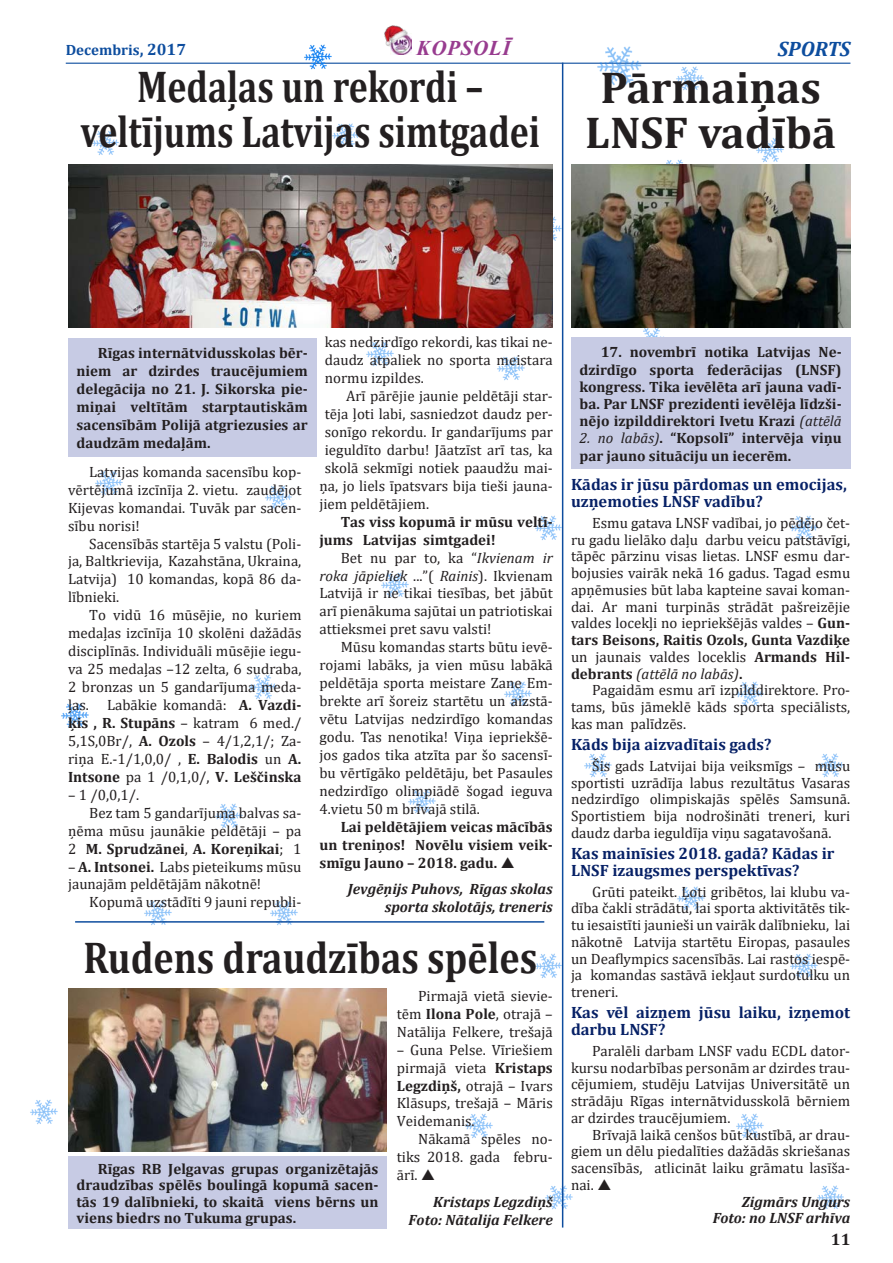
<style>
.page{position:relative;width:893px;height:1263px;background:#fff}
.page>*{position:absolute;margin:0;border:0;box-sizing:border-box;transform-origin:0 0}
.t1{font:700 44.85px/44.8px "Cambria";color:#231f20;text-align:center;scale:.8 1}
.t2{font:700 44.85px "Cambria";color:#231f20;scale:.85 1}
.t3{font:700 44.85px/44.8px "Cambria";color:#231f20;text-align:center}
.t4{font:italic 700 21px "Times New Roman";letter-spacing:.035em;color:#983c8f}
.t5{font:italic 700 21px "Cambria";color:#0d4d9e}
.t6{font:700 16.5px/16.8px "Cambria";color:#072166}
.t7{font:700 16.5px "Cambria";color:#231f20}
.t8{font:15px/18px "Cambria";color:#231f20;text-align:justify}
.t9{font:700 15px/18px "Cambria";color:#231f20;text-align:justify}
.t10{font:italic 700 15px/18px "Cambria";color:#231f20;text-align:right}
.t11{font:700 15px "Cambria";color:#0d4d9e}
.s1{font-size:16.5px}
.s2{font-weight:700}
.s3{font-style:italic}
.s4{font-weight:400;font-style:italic}
</style>
<div class="page">
<hr style="left:66px;top:63px;width:784px;height:1px;background:#0d4d9e">
<img style="left:595px;top:46px;width:49px;height:40px">
<img style="left:144px;top:900px;width:28px;height:26px">
<img style="left:270px;top:900px;width:28px;height:26px">
<img style="left:265px;top:485px;width:27px;height:25px">
<img style="left:332px;top:123px;width:28px;height:25px">
<img style="left:756px;top:137px;width:28px;height:26px">
<img style="left:497px;top:356px;width:28px;height:25px">
<img style="left:249px;top:674px;width:28px;height:26px">
<img style="left:303px;top:44px;width:30px;height:26px">
<img style="left:677px;top:886px;width:28px;height:25px">
<img style="left:584px;top:753px;width:28px;height:25px">
<img style="left:535px;top:951px;width:29px;height:29px">
<img style="left:817px;top:1185px;width:27px;height:25px">
<img style="left:817px;top:753px;width:27px;height:25px">
<img style="left:95px;top:470px;width:28px;height:26px">
<img style="left:545px;top:1183px;width:28px;height:28px">
<img style="left:366px;top:341px;width:28px;height:26px">
<img style="left:61px;top:703px;width:28px;height:25px">
<img style="left:92px;top:130px;width:27px;height:25px">
<img style="left:381px;top:572px;width:28px;height:26px">
<img style="left:637px;top:327px;width:31px;height:10px">
<img style="left:676px;top:66px;width:28px;height:25px">
<img style="left:553px;top:214px;width:11px;height:29px">
<img style="left:535px;top:513px;width:29px;height:29px">
<img style="left:408px;top:789px;width:28px;height:25px">
<img style="left:790px;top:515px;width:28px;height:26px">
<img style="left:790px;top:953px;width:28px;height:26px">
<img style="left:504px;top:681px;width:28px;height:26px">
<img style="left:30px;top:1099px;width:28px;height:26px">
<img style="left:736px;top:1113px;width:28px;height:26px">
<img style="left:736px;top:681px;width:28px;height:26px">
<img style="left:666px;top:159px;width:17px;height:5px">
<img style="left:215px;top:803px;width:28px;height:26px">
<img style="left:465px;top:1113px;width:28px;height:26px">
<img style="left:384px;top:25px;width:28px;height:30px">
<img style="left:68px;top:164px;width:485px;height:163px">
<div style="left:68px;top:338px;width:248px;height:119px;background:#c7cbe4"></div>
<hr style="left:562px;top:63px;width:1px;height:1164px;background:#0d4d9e">
<hr style="left:75px;top:921px;width:469px;height:2px;background:#0d4d9e">
<img style="left:68px;top:988px;width:319px;height:163px">
<div style="left:68px;top:1157px;width:319px;height:72px;background:#c7cbe4"></div>
<div style="left:571px;top:337px;width:279px;height:132px;background:#c7cbe4"></div>
<img style="left:571px;top:164px;width:279px;height:163px">
<p class="t11" style="left:66px;top:39px;width:122px">Decembris<span class="s1">, 2017</span></p>
<h2 class="t4" style="left:417px;top:33px;width:95px">KOPSOLĪ</h2>
<p class="t5" style="left:778px;top:34px;width:74px">SPORTS</p>
<p class="t1" style="left:80px;top:63px;width:576px">Medaļas un rekordi – veltījums Latvijas simtgadei</p>
<p class="t3" style="left:585px;top:64px;width:252px">Pārmaiņas<br>LNSF vadībā</p>
<p class="t9" style="left:77px;top:344px;width:233px;text-indent:21px">Rīgas internātvidusskolas bēr&shy;niem ar dzirdes traucējumiem delegācija no 21. J. Sikorska pie&shy;miņai veltītām starptautiskām sacensībām Polijā atgriezusies ar daudzām medaļām.</p>
<p class="t8" style="left:68px;top:463px;width:235px;text-indent:21px">Latvijas komanda sacensību kop&shy;vērtējumā izcīnīja 2. vietu. zaudējot Kijevas komandai. Tuvāk par sacen&shy;sību norisi!</p>
<p class="t8" style="left:68px;top:534px;width:235px;text-indent:21px">Sacensībās startēja 5 valstu (Poli&shy;ja, Baltkrievija, Kazahstāna, Ukraina, Latvija) 10 komandas, kopā 86 da&shy;lībnieki.</p>
<p class="t8" style="left:68px;top:606px;width:235px;text-indent:21px">To vidū 16 mūsējie, no kuriem medaļas izcīnīja 10 skolēni dažādās disciplīnās. Individuāli mūsējie iegu&shy;va 25 medaļas –12 zelta, 6 sudraba, 2 bronzas un 5 gandarījuma meda&shy;ļas. Labākie komandā: <span class="s2">A. Vazdi&shy;ķis , R. Stupāns</span> – katram 6 med./ 5,1S,0Br/, <span class="s2">A. Ozols</span> – 4/1,2,1/; Za&shy;riņa E.-1/1,0,0/ , <span class="s2">E. Balodis</span> un <span class="s2">A.<br>Intsone</span> pa 1 /0,1,0/, <span class="s2">V. Leščinska</span></p>
<p class="t8" style="left:68px;top:785px;width:73px">– 1 /0,0,1/.</p>
<p class="t8" style="left:68px;top:803px;width:235px;text-indent:21px">Bez tam 5 gandarījuma balvas sa&shy;ņēma mūsu jaunākie peldētāji – pa 2 <span class="s2">M. Sprudzānei</span>, <span class="s2">A. Koreņikai</span>; 1</p>
<p class="t8" style="left:68px;top:857px;width:235px">– <span class="s2">A. Intsonei.</span> Labs pieteikums mūsu jaunajām peldētājām nākotnē!</p>
<p class="t8" style="left:89px;top:893px;width:214px">Kopumā uzstādīti 9 jauni republi-</p>
<p class="t8" style="left:325px;top:333px;width:229px">kas nedzirdīgo rekordi, kas tikai ne&shy;daudz atpaliek no sporta meistara normu izpildes.</p>
<p class="t8" style="left:346px;top:387px;width:208px">Arī pārējie jaunie peldētāji star-</p>
<p class="t8" style="left:325px;top:405px;width:229px">tēja ļoti labi, sasniedzot daudz per-</p>
<p class="t8" style="left:325px;top:423px;width:230px">sonīgo rekordu. Ir gandarījums par</p>
<p class="t8" style="left:325px;top:441px;width:229px">ieguldīto darbu! Jāatzīst arī tas, ka</p>
<p class="t8" style="left:325px;top:459px;width:229px">skolā sekmīgi notiek paaudžu mai-</p>
<p class="t8" style="left:319px;top:477px;width:235px">ņa, jo liels īpatsvars bija tieši jauna-</p>
<p class="t8" style="left:319px;top:495px;width:111px">jiem peldētājiem.</p>
<p class="t9" style="left:319px;top:512px;width:235px;text-indent:21px">Tas viss kopumā ir mūsu veltī&shy;jums Latvijas simtgadei!</p>
<p class="t8" style="left:319px;top:548px;width:235px;text-indent:21px">Bet nu par to, ka “<span class="s3">Ikvienam ir roka jāpieliek</span> ...”( <span class="s3">Rainis</span>). Ikvienam Latvijā ir ne tikai tiesības, bet jābūt arī pienākuma sajūtai un patriotiskai attieksmei pret savu valsti!</p>
<p class="t8" style="left:319px;top:638px;width:235px;text-indent:21px">Mūsu komandas starts būtu ievē&shy;rojami labāks, ja vien mūsu labākā peldētāja sporta meistare Zane Em&shy;brekte arī šoreiz startētu un aizstā&shy;vētu Latvijas nedzirdīgo komandas godu. Tas nenotika! Viņa iepriekšē&shy;jos gados tika atzīta par šo sacensī&shy;bu vērtīgāko peldētāju, bet Pasaules nedzirdīgo olimpiādē šogad ieguva 4.vietu 50 m brīvajā stilā.</p>
<p class="t9" style="left:319px;top:817px;width:235px;text-indent:21px">Lai peldētājiem veicas mācībās un treniņos! Novēlu visiem veik&shy;smīgu Jauno – 2018. gadu.</p>
<p class="t10" style="left:348px;top:879px;width:206px">Jevgēņijs Puhovs, Rīgas skolas sporta skolotājs, treneris</p>
<p class="t2" style="left:83px;top:926px;width:535px">Rudens draudzības spēles</p>
<p class="t9" style="left:77px;top:1160px;width:303px;line-height:16.5px;text-indent:21px">Rīgas RB Jelgavas grupas organizētajās draudzības spēlēs boulingā kopumā sacen&shy;tās 19 dalībnieki, to skaitā viens bērns un viens biedrs no Tukuma grupas.</p>
<p class="t8" style="left:397px;top:987px;width:157px;text-indent:21px">Pirmajā vietā sievie&shy;tēm <span class="s2">Ilona Pole</span>, otrajā – Natālija Felkere, trešajā</p>
<p class="t8" style="left:397px;top:1040px;width:157px">– Guna Pelse. Vīriešiem pirmajā vieta <span class="s2">Kristaps Legzdiņš,</span> otrajā – Ivars Klāsups, trešajā – Māris Veidemanis.</p>
<p class="t8" style="left:397px;top:1130px;width:157px;text-indent:21px">Nākamā spēles no&shy;tiks 2018. gada febru&shy;ārī.</p>
<p class="t10" style="left:433px;top:1192px;width:121px">Kristaps Legzdiņš</p>
<p class="t10" style="left:409px;top:1210px;width:146px">Foto: Nātalija Felkere</p>
<p class="t9" style="left:579px;top:343px;width:264px;line-height:17.2px;text-indent:21px">17. novembrī notika Latvijas Ne&shy;dzirdīgo sporta federācijas (LNSF) kongress. Tika ievēlēta arī jauna vadī&shy;ba. Par LNSF prezidenti ievēlēja līdzši&shy;nējo izpilddirektori Ivetu Krazi <span class="s4">(attēlā</span></p>
<p class="t9" style="left:579px;top:429px;width:264px;line-height:17.2px"><span class="s4">2. no labās)</span>. “Kopsolī” intervēja viņu par jauno situāciju un iecerēm.</p>
<p class="t6" style="left:571px;top:476px;width:277px">Kādas ir jūsu pārdomas un emocijas, uzņemoties LNSF vadību?</p>
<p class="t8" style="left:571px;top:514px;width:281px;line-height:16.8px;text-indent:21px">Esmu gatava LNSF vadībai, jo pēdējo čet&shy;ru gadu lielāko daļu darbu veicu patstāvīgi, tāpēc pārzinu visas lietas. LNSF esmu dar&shy;bojusies vairāk nekā 16 gadus. Tagad esmu apņēmusies būt laba kapteine savai koman&shy;dai. Ar mani turpinās strādāt pašreizējie valdes locekļi no iepriekšējās valdes – <span class="s2">Gun&shy;tars Beisons, Raitis Ozols, Gunta Vazdiķe </span>un jaunais valdes loceklis <span class="s2">Armands Hil&shy;debrants</span> <span class="s3">(attēlā no labās)</span><span class="s2">.</span></p>
<p class="t8" style="left:571px;top:682px;width:281px;line-height:16.8px;text-indent:21px">Pagaidām esmu arī izpilddirektore. Pro&shy;tams, būs jāmeklē kāds sporta speciālists, kas man palīdzēs.</p>
<p class="t6" style="left:571px;top:735px;width:202px">Kāds bija aizvadītais gads?</p>
<p class="t8" style="left:571px;top:757px;width:281px;line-height:16.8px;text-indent:21px">Šis gads Latvijai bija veiksmīgs – mūsu sportisti uzrādīja labus rezultātus Vasaras nedzirdīgo olimpiskajās spēlēs Samsunā.<br>Sportistiem bija nodrošināti treneri, kuri daudz darba ieguldīja viņu sagatavošanā.</p>
<p class="t6" style="left:571px;top:844px;width:265px">Kas mainīsies 2018. gadā? Kādas ir<br>LNSF izaugsmes perspektīvas?</p>
<p class="t8" style="left:571px;top:883px;width:281px;line-height:16.8px;text-indent:21px">Grūti pateikt. Ļoti gribētos, lai klubu va&shy;dība čakli strādātu, lai sporta aktivitātēs tik&shy;tu iesaistīti jaunieši un vairāk dalībnieku, lai nākotnē Latvija startētu Eiropas, pasaules un Deaflympics sacensībās. Lai rastos iespē&shy;ja komandas sastāvā iekļaut surdotulku un treneri.</p>
<p class="t6" style="left:571px;top:1003px;width:281px">Kas vēl aizņem jūsu laiku, izņemot darbu LNSF?</p>
<p class="t8" style="left:571px;top:1042px;width:281px;line-height:16.8px;text-indent:21px">Paralēli darbam LNSF vadu ECDL dator&shy;kursu nodarbības personām ar dzirdes trau&shy;cējumiem, studēju Latvijas Universitātē un strādāju Rīgas internātvidusskolā bērniem ar dzirdes traucējumiem.</p>
<p class="t8" style="left:571px;top:1126px;width:281px;line-height:16.8px;text-indent:21px">Brīvajā laikā cenšos būt kustībā, ar drau&shy;giem un dēlu piedalīties dažādās skriešanas sacensībās, atlicināt laiku grāmatu lasīša&shy;nai.</p>
<p class="t10" style="left:713px;top:1192px;width:139px;line-height:16.8px">Zigmārs Ungurs<br>Foto: no LNSF arhīva</p>
<p class="t7" style="left:831px;top:1227px;width:21px">11</p>
</div>
